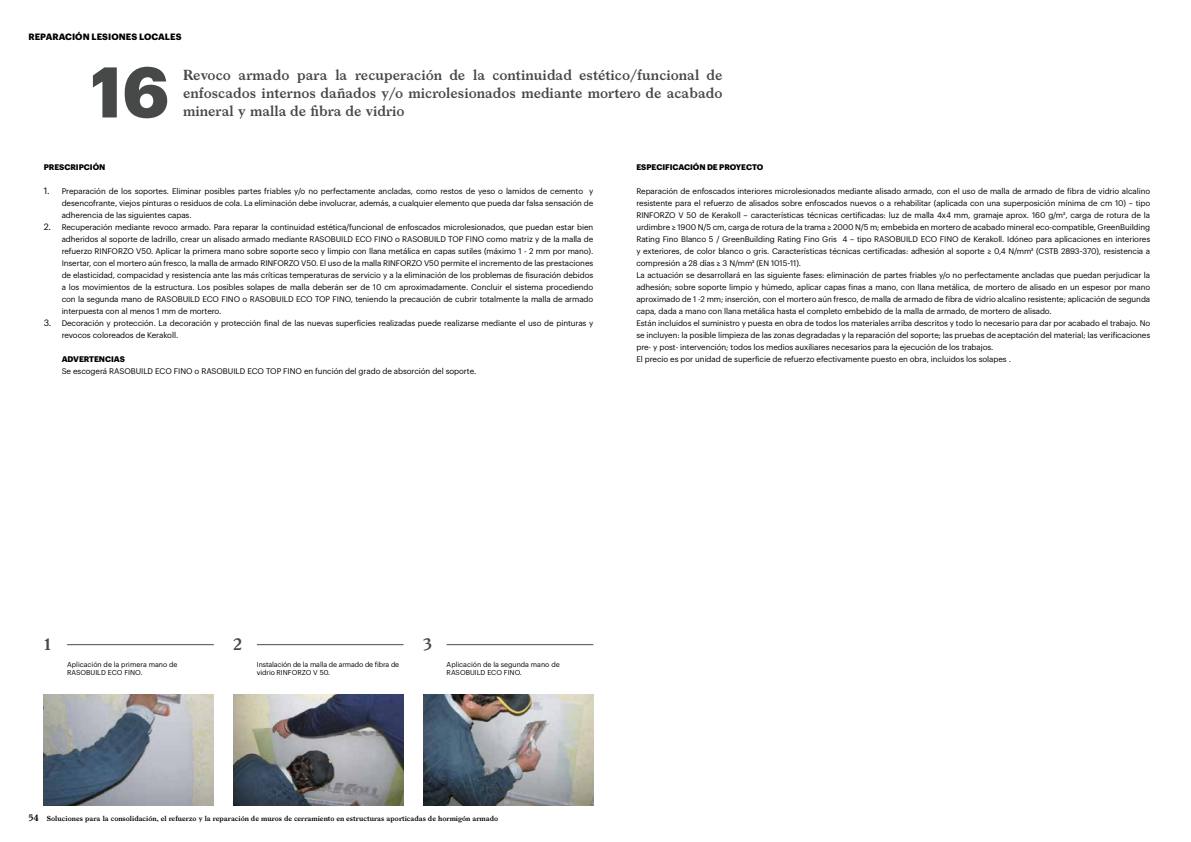
<style>
.page{position:relative;width:1191px;height:842px;background:#fff}
.page>*{position:absolute;margin:0;border:0;box-sizing:border-box;transform-origin:0 0}
.t1{font:700 70px "Graphik";color:#474949}
.t2{font:600 16px "Larish Neue";color:#474949}
.t3{font:600 14px/18px "Larish Neue";color:#474949;text-align:justify}
.t4{font:700 9px "Graphik";letter-spacing:.005em;color:#000}
.t5{font:8px/12px "Graphik";letter-spacing:-.01em;color:#000;text-align:justify}
.t6{font:700 8px "Graphik";letter-spacing:-.005em;color:#000}
.t7{font:7px/8.4px "Graphik";color:#000}
.t8{font:600 7px "Larish Neue";color:#000}
.s1{font-size:9px}
</style>
<div class="page">
<hr style="left:67px;top:644px;width:147px;height:1px;background:#474949">
<hr style="left:257px;top:644px;width:146px;height:1px;background:#474949">
<hr style="left:446px;top:644px;width:147px;height:1px;background:#474949">
<img style="left:44px;top:695px;width:170px;height:110px">
<img style="left:233px;top:695px;width:170px;height:110px">
<img style="left:423px;top:695px;width:170px;height:110px">
<p class="t4" style="left:28px;top:30px;width:155px">REPARACIÓN LESIONES LOCALES</p>
<h1 class="t1" style="left:91px;top:38px;width:80px">16</h1>
<h3 class="t3" style="left:183px;top:65px;width:541px">Revoco armado para la recuperación de la continuidad estético/funcional de enfoscados internos dañados y/o microlesionados mediante mortero de acabado mineral y malla de fibra de vidrio</h3>
<p class="t6" style="left:44px;top:161px;width:63px">PRESCRIPCIÓN</p>
<p class="t5" style="left:62px;top:184px;width:533px;text-indent:-18px"><span class="s1">1.</span> Preparación de los soportes. Eliminar posibles partes friables y/o no perfectamente ancladas, como restos de yeso o lamidos de cemento y desencofrante, viejos pinturas o residuos de cola. La eliminación debe involucrar, además, a cualquier elemento que pueda dar falsa sensación de adherencia de las siguientes capas.</p>
<p class="t5" style="left:62px;top:220px;width:533px;text-indent:-18px"><span class="s1">2.</span> Recuperación mediante revoco armado. Para reparar la continuidad estética/funcional de enfoscados microlesionados, que puedan estar bien adheridos al soporte de ladrillo, crear un alisado armado mediante RASOBUILD ECO FINO o RASOBUILD TOP FINO como matriz y de la malla de refuerzo RINFORZO V50. Aplicar la primera mano sobre soporte seco y limpio con llana metálica en capas sutiles (máximo 1 - 2 mm por mano).<br>Insertar, con el mortero aún fresco, la malla de armado RINFORZO V50. El uso de la malla RINFORZO V50 permite el incremento de las prestaciones de elasticidad, compacidad y resistencia ante las más críticas temperaturas de servicio y a la eliminación de los problemas de fisuración debidos a los movimientos de la estructura. Los posibles solapes de malla deberán ser de 10 cm aproximadamente. Concluir el sistema procediendo con la segunda mano de RASOBUILD ECO FINO o RASOBUILD ECO TOP FINO, teniendo la precaución de cubrir totalmente la malla de armado interpuesta con al menos 1 mm de mortero.</p>
<p class="t5" style="left:62px;top:316px;width:533px;text-indent:-18px"><span class="s1">3.</span> Decoración y protección. La decoración y protección final de las nuevas superficies realizadas puede realizarse mediante el uso de pinturas y revocos coloreados de Kerakoll.</p>
<p class="t6" style="left:62px;top:353px;width:65px">ADVERTENCIAS</p>
<p class="t5" style="left:62px;top:364px;width:416px">Se escogerá RASOBUILD ECO FINO o RASOBUILD ECO TOP FINO en función del grado de absorción del soporte.</p>
<p class="t6" style="left:636px;top:161px;width:128px">ESPECIFICACIÓN DE PROYECTO</p>
<p class="t5" style="left:636px;top:184px;width:515px;text-align:left">Reparación de enfoscados interiores microlesionados mediante alisado armado, con el uso de malla de armado de fibra de vidrio alcalino resistente para el refuerzo de alisados sobre enfoscados nuevos o a rehabilitar (aplicada con una superposición mínima de cm 10) – tipo RINFORZO V 50 de Kerakoll – características técnicas certificadas: luz de malla 4x4 mm, gramaje aprox. 160 g/m2, carga de rotura de la urdimbre ≥ 1900 N/5 cm, carga de rotura de la trama ≥ 2000 N/5 m; embebida en mortero de acabado mineral eco-compatible, GreenBuilding Rating Fino Blanco 5 / GreenBuilding Rating Fino Gris 4 – tipo RASOBUILD ECO FINO de Kerakoll. Idóneo para aplicaciones en interiores y exteriores, de color blanco o gris. Características técnicas certificadas: adhesión al soporte ≥ 0,4 N/mm2 (CSTB 2893-370), resistencia a compresión a 28 días ≥ 3 N/mm2 (EN 1015-11).<br>La actuación se desarrollará en las siguiente fases: eliminación de partes friables y/o no perfectamente ancladas que puedan perjudicar la adhesión; sobre soporte limpio y húmedo, aplicar capas finas a mano, con llana metálica, de mortero de alisado en un espesor por mano aproximado de 1 -2 mm; inserción, con el mortero aún fresco, de malla de armado de fibra de vidrio alcalino resistente; aplicación de segunda capa, dada a mano con llana metálica hasta el completo embebido de la malla de armado, de mortero de alisado.<br>Están incluidos el suministro y puesta en obra de todos los materiales arriba descritos y todo lo necesario para dar por acabado el trabajo. No se incluyen: la posible limpieza de las zonas degradadas y la reparación del soporte; las pruebas de aceptación del material; las verificaciones pre- y post- intervención; todos los medios auxiliares necesarios para la ejecución de los trabajos.<br>El precio es por unidad de superficie de refuerzo efectivamente puesto en obra, incluidos los solapes .</p>
<h2 class="t2" style="left:44px;top:632px;width:9px">1</h2>
<h2 class="t2" style="left:233px;top:632px;width:10px">2</h2>
<h2 class="t2" style="left:423px;top:632px;width:11px">3</h2>
<p class="t7" style="left:257px;top:660px;width:144px">Instalación de la malla de armado de fibra de vidrio RINFORZO V 50.</p>
<p class="t7" style="left:67px;top:660px;width:112px">Aplicación de la primera mano de<br>RASOBUILD ECO FINO.</p>
<p class="t7" style="left:446px;top:660px;width:115px">Aplicación de la segunda mano de<br>RASOBUILD ECO FINO.</p>
<p class="t8" style="left:28px;top:813px;width:471px"><span class="s1">54</span> Soluciones para la consolidación, el refuerzo y la reparación de muros de cerramiento en estructuras aporticadas de hormigón armado</p>
</div>
